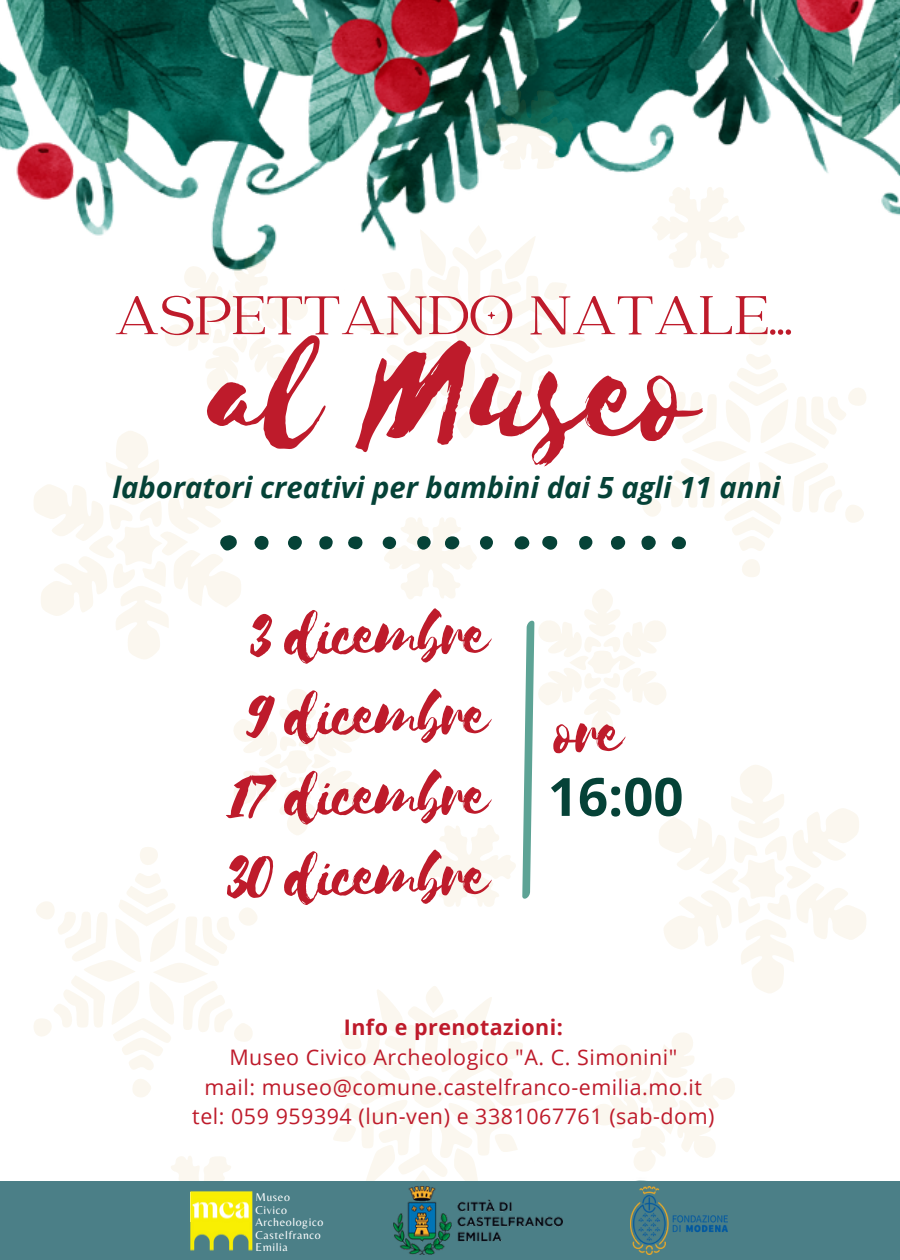
<style>
.page{position:relative;width:900px;height:1260px;background:#fff}
.page>*{position:absolute;margin:0;border:0;box-sizing:border-box;transform-origin:0 0}
.t1{font:171.75px "Selima";color:#be1b2b}
.t2{font:76px "Selima";letter-spacing:-.05em;color:#be1b2b}
.t3{font:60.5px "Catchy Mager";color:#be1b2b}
.t4{font:700 52.75px "Open Sans";color:#054237}
.t5{font:italic 700 29.25px "Open Sans";color:#054237}
.t6{font:21.5px "Open Sans";letter-spacing:.025em;color:#be1b2b}
.t7{font:700 21.5px "Open Sans";letter-spacing:.025em;color:#be1b2b}
.t8{font:11.75px "Belleza";letter-spacing:.05em;color:#fff}
</style>
<div class="page">
<img style="left:0;top:0;width:900px;height:1181px">
<svg style="left:33px;top:430px;width:208px;height:231px"></svg>
<svg style="left:641px;top:324px;width:226px;height:254px"></svg>
<svg style="left:162px;top:251px;width:153px;height:143px"></svg>
<svg style="left:651px;top:185px;width:95px;height:85px"></svg>
<svg style="left:354px;top:225px;width:235px;height:214px"></svg>
<svg style="left:482px;top:90px;width:93px;height:80px"></svg>
<svg style="left:228px;top:684px;width:139px;height:152px"></svg>
<svg style="left:659px;top:763px;width:207px;height:231px"></svg>
<svg style="left:33px;top:847px;width:226px;height:253px"></svg>
<svg style="left:585px;top:1031px;width:153px;height:143px"></svg>
<svg style="left:153px;top:1154px;width:96px;height:27px"></svg>
<svg style="left:311px;top:985px;width:235px;height:196px"></svg>
<div style="left:0;top:1181px;width:900px;height:79px;background:#4b7f87"></div>
<svg style="left:220px;top:535px;width:17px;height:15px"></svg>
<div style="left:254px;top:536px;width:15px;height:14px;background:#054237;border-radius:50%"></div>
<div style="left:288px;top:536px;width:14px;height:14px;background:#054237;border-radius:50%"></div>
<svg style="left:347px;top:536px;width:16px;height:14px"></svg>
<div style="left:319px;top:536px;width:14px;height:14px;background:#054237;border-radius:50%"></div>
<svg style="left:383px;top:515px;width:304px;height:394px"></svg>
<img style="left:190px;top:1191px;width:63px;height:60px">
<img style="left:630px;top:1187px;width:98px;height:67px">
<img style="left:394px;top:1187px;width:169px;height:67px">
<p class="t3" style="left:114px;top:286px;width:679px">ASPETTANDO NATALE...</p>
<p class="t1" style="left:207px;top:301px;width:494px">al Museo</p>
<p class="t5" style="left:112px;top:466px;width:670px">laboratori creativi per bambini dai 5 agli 11 anni</p>
<p class="t2" style="left:250px;top:593px;width:241px">3 dicembre</p>
<p class="t2" style="left:246px;top:673px;width:245px">9 dicembre</p>
<p class="t2" style="left:229px;top:754px;width:262px">17 dicembre</p>
<p class="t2" style="left:227px;top:834px;width:264px">30 dicembre</p>
<p class="t2" style="left:556px;top:691px;width:69px">ore</p>
<p class="t4" style="left:548px;top:760px;width:137px">16:00</p>
<p class="t7" style="left:344px;top:1012px;width:221px">Info e prenotazioni:</p>
<p class="t6" style="left:229px;top:1042px;width:449px">Museo Civico Archeologico "A. C. Simonini"</p>
<p class="t6" style="left:205px;top:1072px;width:499px">mail: museo@comune.castelfranco-emilia.mo.it</p>
<p class="t6" style="left:192px;top:1101px;width:524px">tel: 059 959394 (lun-ven) e 3381067761 (sab-dom)</p>
<p class="t8" style="left:256px;top:1190px;width:36px">Museo</p>
<p class="t8" style="left:256px;top:1203px;width:33px">Civico</p>
<p class="t8" style="left:256px;top:1215px;width:69px">Archeologico</p>
<p class="t8" style="left:256px;top:1228px;width:67px">Castelfranco</p>
<p class="t8" style="left:256px;top:1241px;width:34px">Emilia</p>
</div>
